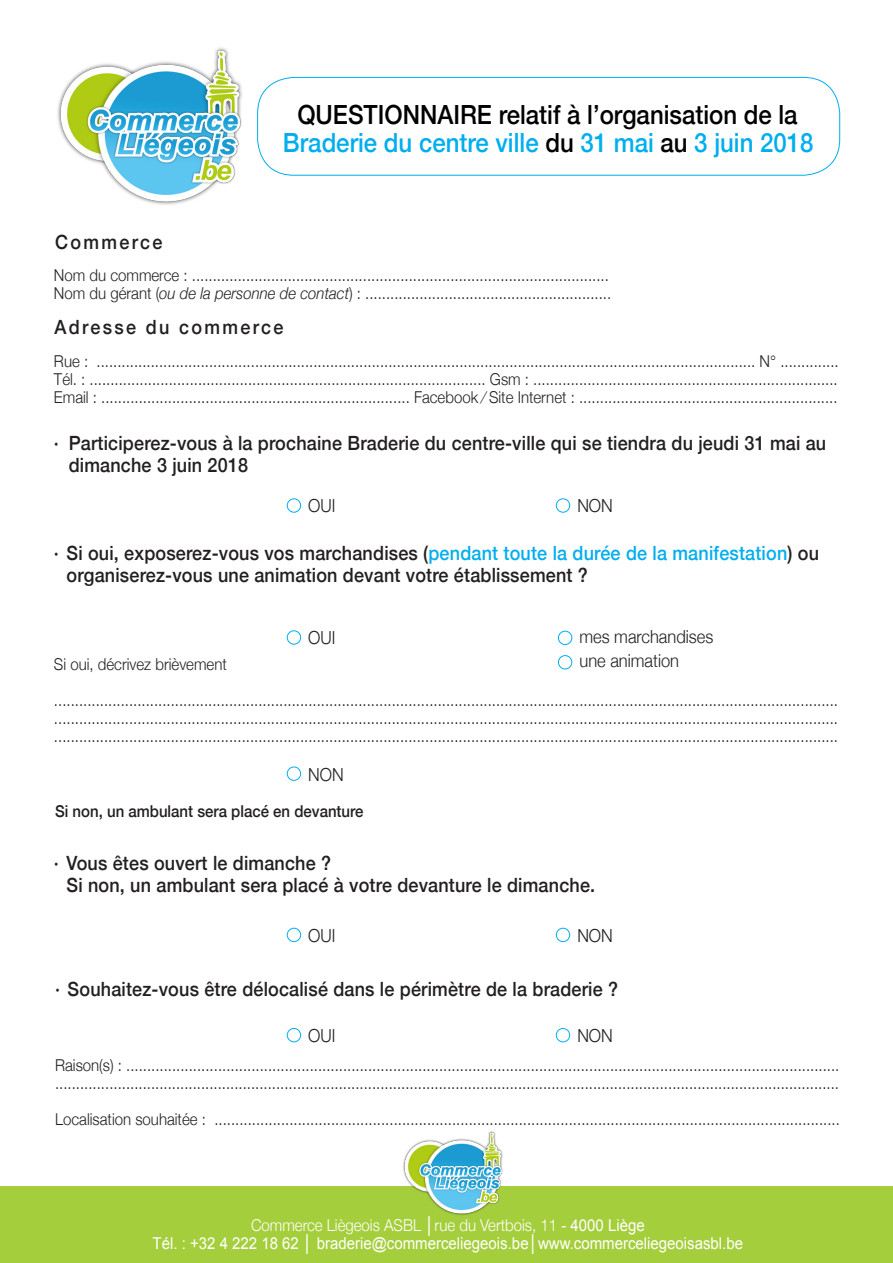
<style>
.page{position:relative;width:893px;height:1263px;background:#fff}
.page>*{position:absolute;margin:0;border:0;box-sizing:border-box;transform-origin:0 0}
.t1{font:500 26.4px "Helvetica Neue";color:#000;scale:.91 1}
.t2{font:500 26.4px "Helvetica Neue";color:#00aeef;scale:.91 1}
.t3{font:500 19.65px/21.6px "Helvetica Neue";letter-spacing:.01em;color:#231f20;scale:.92 1}
.t4{font:500 19.65px "Helvetica Neue";letter-spacing:.13em;color:#231f20;scale:.92 1}
.t5{font:300 18px "Helvetica Neue";color:#231f20;scale:.92 1}
.t6{font:300 16.35px/18px "Helvetica Neue";color:#231f20;scale:.92 1}
.t7{font:16.35px "Arial";color:#fff;scale:.92 1}
.t8{font:300 16.35px "Helvetica Neue";color:#fff;scale:.92 1}
.t9{font:500 16.35px "Helvetica Neue";color:#231f20;scale:.92 1}
.s1{color:#000}
.s2{font-style:italic}
.s3{color:#00aeef}
.s4{font-family:"Arial";font-weight:400}
</style>
<div class="page">
<div style="left:257px;top:77px;width:583px;height:99px;border:1px solid #00aeef;border-radius:36px"></div>
<img style="left:57px;top:47px;width:185px;height:158px">
<div style="left:287px;top:498px;width:14px;height:15px;border:1px solid #00aeef;border-radius:50%"></div>
<div style="left:287px;top:928px;width:14px;height:14px;border:1px solid #00aeef;border-radius:50%"></div>
<div style="left:287px;top:1028px;width:14px;height:14px;border:1px solid #00aeef;border-radius:50%"></div>
<div style="left:287px;top:630px;width:14px;height:14px;border:1px solid #00aeef;border-radius:50%"></div>
<div style="left:556px;top:498px;width:14px;height:15px;border:1px solid #00aeef;border-radius:50%"></div>
<div style="left:556px;top:928px;width:14px;height:14px;border:1px solid #00aeef;border-radius:50%"></div>
<div style="left:556px;top:1028px;width:14px;height:14px;border:1px solid #00aeef;border-radius:50%"></div>
<div style="left:558px;top:631px;width:14px;height:14px;border:1px solid #00aeef;border-radius:50%"></div>
<div style="left:558px;top:655px;width:14px;height:14px;border:1px solid #00aeef;border-radius:50%"></div>
<div style="left:287px;top:767px;width:14px;height:14px;border:1px solid #00aeef;border-radius:50%"></div>
<div style="left:0;top:1186px;width:893px;height:77px;background:#a5ce3d"></div>
<img style="left:403px;top:1131px;width:100px;height:84px">
<p class="t4" style="left:55px;top:226px;width:118px">Commerce</p>
<p class="t1" style="left:297px;top:93px;width:551px">QUESTIONNAIRE relatif à l’organisation de la</p>
<p class="t2" style="left:283px;top:122px;width:584px">Braderie du centre ville <span class="s1">du</span> 31 mai <span class="s1">au</span> 3 juin 2018</p>
<p class="t6" style="left:54px;top:265px;width:605px">Nom du commerce : ....................................................................................................</p>
<p class="t6" style="left:54px;top:283px;width:607px">Nom du gérant (<span class="s2">ou de la personne de contact</span>) : ...........................................................</p>
<p class="t4" style="left:54px;top:311px;width:251px">Adresse du commerce</p>
<p class="t6" style="left:54px;top:351px;width:854px">Rue : .............................................................................................................................................................. N° ..............</p>
<p class="t6" style="left:54px;top:369px;width:853px">Tél. : ............................................................................................... Gsm : .........................................................................</p>
<p class="t6" style="left:54px;top:387px;width:853px">Email : .......................................................................... Facebook ⁄ Site Internet : ..............................................................</p>
<p class="t3" style="left:69px;top:431px;width:825px;text-indent:-15px">∙ Participerez-vous à la prochaine Braderie du centre-ville qui se tiendra du jeudi 31 mai au dimanche 3 juin 2018</p>
<p class="t5" style="left:308px;top:491px;width:31px">OUI</p>
<p class="t5" style="left:577px;top:491px;width:40px">NON</p>
<p class="t3" style="left:67px;top:540px;width:819px;text-indent:-13px">∙ Si oui, exposerez-vous vos marchandises (<span class="s3">pendant toute la durée de la manifestation</span>) ou organiserez-vous une animation devant votre établissement ?</p>
<p class="t5" style="left:579px;top:622px;width:147px">mes marchandises</p>
<p class="t5" style="left:579px;top:646px;width:110px">une animation</p>
<p class="t5" style="left:308px;top:623px;width:31px">OUI</p>
<p class="t6" style="left:54px;top:654px;width:189px">Si oui, décrivez brièvement</p>
<p class="t6" style="left:54px;top:690px;width:854px">............................................................................................................................................................................................ ............................................................................................................................................................................................</p>
<p class="t6" style="left:54px;top:726px;width:854px">............................................................................................................................................................................................</p>
<p class="t5" style="left:308px;top:760px;width:40px">NON</p>
<p class="t9" style="left:55px;top:798px;width:337px">Si non, un ambulant sera placé en devanture</p>
<p class="t3" style="left:67px;top:851px;width:576px;text-indent:-13px">∙ Vous êtes ouvert le dimanche ?<br>Si non, un ambulant sera placé à votre devanture le dimanche.</p>
<p class="t5" style="left:308px;top:921px;width:31px">OUI</p>
<p class="t5" style="left:577px;top:921px;width:40px">NON</p>
<p class="t3" style="left:55px;top:977px;width:613px">∙ Souhaitez-vous être délocalisé dans le périmètre de la braderie ?</p>
<p class="t5" style="left:308px;top:1021px;width:31px">OUI</p>
<p class="t5" style="left:577px;top:1021px;width:40px">NON</p>
<p class="t6" style="left:55px;top:1055px;width:854px">Raison(s) : ...........................................................................................................................................................................</p>
<p class="t6" style="left:55px;top:1073px;width:854px">............................................................................................................................................................................................</p>
<p class="t6" style="left:55px;top:1109px;width:854px">Localisation souhaitée : ......................................................................................................................................................</p>
<p class="t8" style="left:251px;top:1211px;width:429px">Commerce Liègeois ASBL <span class="s4">│</span>rue du Vertbois, 11 <span class="s4">- 4000 Liège</span></p>
<p class="t7" style="left:153px;top:1232px;width:643px">Tél. : +32 4 222 18 62 │ braderie@commerceliegeois.be│www.commerceliegeoisasbl.be</p>
</div>
